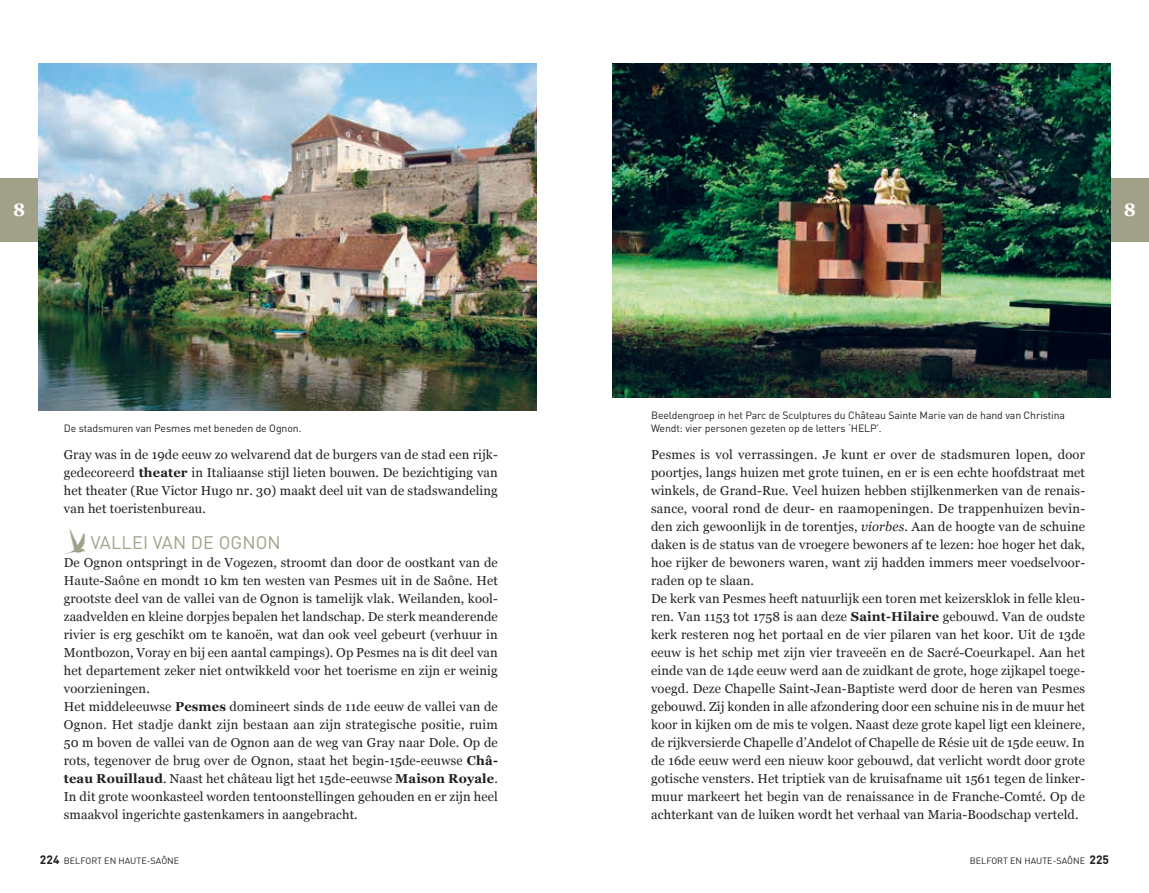
<style>
.page{position:relative;width:1149px;height:893px;background:#fff}
.page>*{position:absolute;margin:0;border:0;box-sizing:border-box;transform-origin:0 0}
.t1{font:18px "DIN Pro";letter-spacing:.01em;color:#a1a089}
.t2{font:700 18px "Georgia";color:#fff}
.t3{font:12.9px/18px "Georgia";letter-spacing:.01em;color:#231f20}
.t4{font:700 12px "DIN Round Offc";color:#231f20}
.t5{font:10.5px/13.5px "DIN Pro";letter-spacing:-.01em;color:#231f20}
.t6{font:9px "DIN Round Offc";color:#231f20}
.s1{font-weight:700}
.s2{font-family:"Dominicus";font-size:36px}
.s3{font-style:italic}
.s4{font-weight:700;font-size:12px}
</style>
<div class="page">
<div style="left:1110px;top:179px;width:38px;height:63px;background:#a1a089"></div>
<div style="left:0;top:179px;width:38px;height:63px;background:#a1a089"></div>
<img style="left:38px;top:64px;width:498px;height:347px">
<img style="left:612px;top:64px;width:498px;height:334px">
<h1 class="t2" style="left:13px;top:198px;width:14px">8</h1>
<h1 class="t2" style="left:1123px;top:198px;width:14px">8</h1>
<p class="t5" style="left:64px;top:420px;width:239px">De stadsmuren van Pesmes met beneden de Ognon.</p>
<p class="t3" style="left:64px;top:446px;width:435px;text-align:justify">Gray was in de 19de eeuw zo welvarend dat de burgers van de stad een rijk&shy;gedecoreerd <span class="s1">theater</span> in Italiaanse stijl lieten bouwen. De bezichtiging van het theater (Rue Victor Hugo nr. 30) maakt deel uit van de stadswandeling van het toeristenbureau.</p>
<h1 class="t1" style="left:64px;top:528px;width:218px"><span class="s2">?</span> VALLEI VAN DE OGNON</h1>
<p class="t3" style="left:64px;top:554px;width:435px">De Ognon ontspringt in de Vogezen, stroomt dan door de oostkant van de Haute-Saône en mondt 10 km ten westen van Pesmes uit in de Saône. Het grootste deel van de vallei van de Ognon is tamelijk vlak. Weilanden, kool&shy;zaadvelden en kleine dorpjes bepalen het landschap. De sterk meanderende rivier is erg geschikt om te kanoën, wat dan ook veel gebeurt (verhuur in Montbozon, Voray en bij een aantal campings). Op Pesmes na is dit deel van het departement zeker niet ontwikkeld voor het toerisme en zijn er weinig voorzieningen.<br>Het middeleeuwse <span class="s1">Pesmes</span> domineert sinds de 11de eeuw de vallei van de Ognon. Het stadje dankt zijn bestaan aan zijn strategische positie, ruim 50 m boven de vallei van de Ognon aan de weg van Gray naar Dole. Op de rots, tegenover de brug over de Ognon, staat het begin-15de-eeuwse <span class="s1">Châ&shy;teau Rouillaud</span>. Naast het château ligt het 15de-eeuwse <span class="s1">Maison Royale</span>.<br>In dit grote woonkasteel worden tentoonstellingen gehouden en er zijn heel smaakvol ingerichte gastenkamers in aangebracht.</p>
<p class="t5" style="left:651px;top:407px;width:415px">Beeldengroep in het Parc de Sculptures du Château Sainte Marie van de hand van Christina<br>Wendt: vier personen gezeten op de letters ‘HELP’.</p>
<p class="t3" style="left:651px;top:446px;width:435px">Pesmes is vol verrassingen. Je kunt er over de stadsmuren lopen, door poortjes, langs huizen met grote tuinen, en er is een echte hoofdstraat met winkels, de Grand-Rue. Veel huizen hebben stijlkenmerken van de renais&shy;sance, vooral rond de deur- en raamopeningen. De trappenhuizen bevin&shy;den zich gewoonlijk in de torentjes, <span class="s3">viorbes</span>. Aan de hoogte van de schuine daken is de status van de vroegere bewoners af te lezen: hoe hoger het dak, hoe rijker de bewoners waren, want zij hadden immers meer voedselvoor&shy;raden op te slaan.<br>De kerk van Pesmes heeft natuurlijk een toren met keizersklok in felle kleu&shy;ren. Van 1153 tot 1758 is aan deze <span class="s1">Saint-Hilaire</span> gebouwd. Van de oudste kerk resteren nog het portaal en de vier pilaren van het koor. Uit de 13de eeuw is het schip met zijn vier traveeën en de Sacré-Coeurkapel. Aan het einde van de 14de eeuw werd aan de zuidkant de grote, hoge zijkapel toege&shy;voegd. Deze Chapelle Saint-Jean-Baptiste werd door de heren van Pesmes gebouwd. Zij konden in alle afzondering door een schuine nis in de muur het koor in kijken om de mis te volgen. Naast deze grote kapel ligt een kleinere, de rijkversierde Chapelle d’Andelot of Chapelle de Résie uit de 15de eeuw. In de 16de eeuw werd een nieuw koor gebouwd, dat verlicht wordt door grote gotische vensters. Het triptiek van de kruisafname uit 1561 tegen de linker&shy;muur markeert het begin van de renaissance in de Franche-Comté. Op de achterkant van de luiken wordt het verhaal van Maria-Boodschap verteld.</p>
<p class="t6" style="left:40px;top:855px;width:141px"><span class="s4">224</span> BELFORT EN HAUTE-SAÔNE</p>
<p class="t4" style="left:1089px;top:852px;width:21px">225</p>
<p class="t6" style="left:969px;top:855px;width:117px">BELFORT EN HAUTE-SAÔNE</p>
</div>
